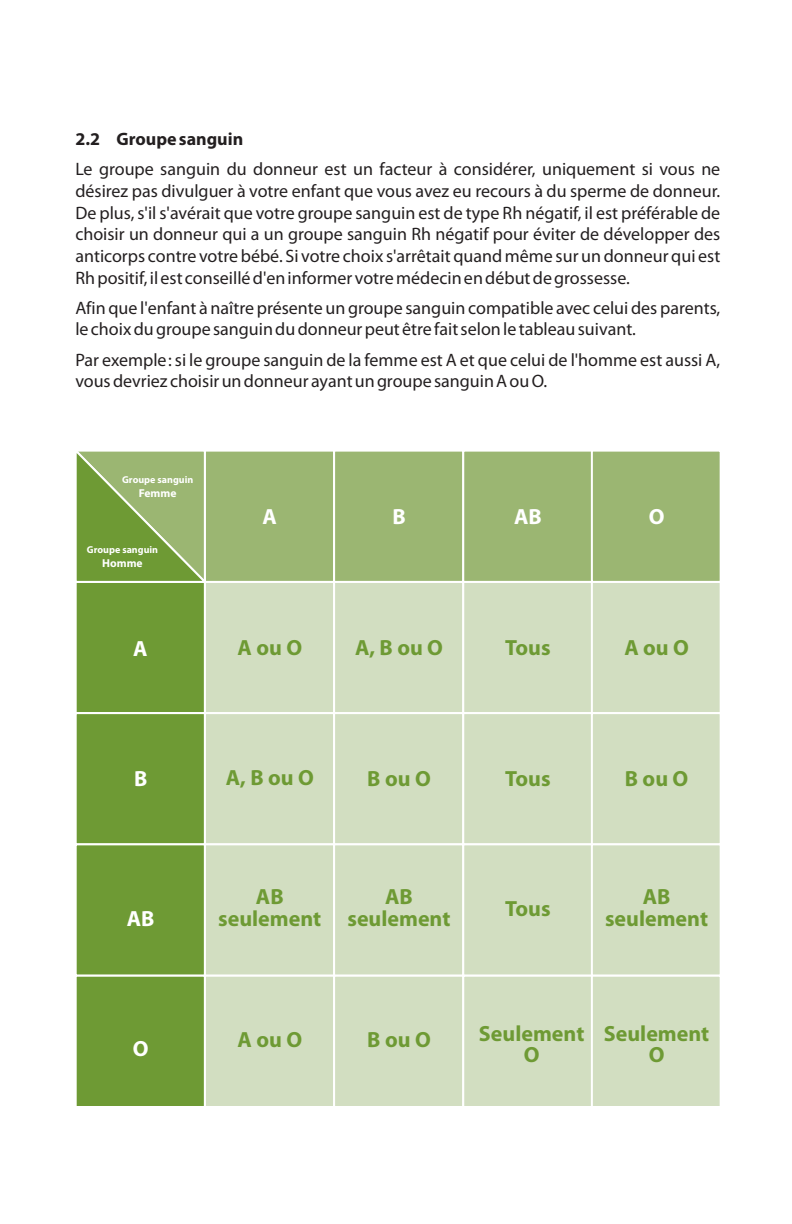
<style>
.page{position:relative;width:792px;height:1224px;background:#fff}
.page>*{position:absolute;margin:0;border:0;box-sizing:border-box;transform-origin:0 0}
.t1{font:700 22px/21.8px "Myriad Pro";color:#6e9a34;text-align:center}
.t2{font:700 22px "Myriad Pro";color:#fff}
.t3{font:18px/21.6px "Myriad Pro";color:#231f20}
.t4{font:700 18px "Myriad Pro";color:#231f20}
.t5{font:700 11.6px "Myriad Pro";color:#fff}
.t6{font:700 10px "Myriad Pro";color:#fff}
</style>
<div class="page">
<svg style="left:76px;top:451px;width:644px;height:655px;background:#b8cc9c"></svg>
<p class="t4" style="left:75px;top:132px;width:169px">2.2 Groupe sanguin</p>
<p class="t3" style="left:75px;top:160px;width:646px;text-align:justify">Le groupe sanguin du donneur est un facteur à considérer, uniquement si vous ne désirez pas divulguer à votre enfant que vous avez eu recours à du sperme de donneur.<br>De plus, s'il s'avérait que votre groupe sanguin est de type Rh négatif, il est préférable de choisir un donneur qui a un groupe sanguin Rh négatif pour éviter de développer des anticorps contre votre bébé. Si votre choix s'arrêtait quand même sur un donneur qui est Rh positif, il est conseillé d'en informer votre médecin en début de grossesse.</p>
<p class="t3" style="left:75px;top:299px;width:646px">Afin que l'enfant à naître présente un groupe sanguin compatible avec celui des parents, le choix du groupe sanguin du donneur peut être fait selon le tableau suivant.</p>
<p class="t3" style="left:75px;top:350px;width:646px">Par exemple: si le groupe sanguin de la femme est A et que celui de l'homme est aussi A, vous devriez choisir un donneur ayant un groupe sanguin A ou O.</p>
<p class="t6" style="left:122px;top:475px;width:73px">Groupe sanguin</p>
<p class="t5" style="left:139px;top:488px;width:39px">Femme</p>
<p class="t6" style="left:87px;top:546px;width:73px">Groupe sanguin</p>
<p class="t5" style="left:102px;top:558px;width:42px">Homme</p>
<p class="t2" style="left:133px;top:639px;width:16px">A</p>
<p class="t2" style="left:263px;top:507px;width:16px">A</p>
<p class="t2" style="left:392px;top:507px;width:15px">B</p>
<p class="t2" style="left:514px;top:507px;width:29px">AB</p>
<p class="t2" style="left:649px;top:507px;width:17px">O</p>
<p class="t1" style="left:238px;top:639px;width:66px">A ou O</p>
<p class="t1" style="left:355px;top:638px;width:90px">A, B ou O</p>
<p class="t1" style="left:505px;top:638px;width:47px">Tous</p>
<p class="t1" style="left:624px;top:639px;width:66px">A ou O</p>
<p class="t2" style="left:134px;top:770px;width:15px">B</p>
<p class="t2" style="left:127px;top:909px;width:29px">AB</p>
<p class="t2" style="left:133px;top:1040px;width:17px">O</p>
<p class="t1" style="left:226px;top:769px;width:90px">A, B ou O</p>
<p class="t1" style="left:367px;top:770px;width:65px">B ou O</p>
<p class="t1" style="left:505px;top:770px;width:47px">Tous</p>
<p class="t1" style="left:625px;top:770px;width:65px">B ou O</p>
<p class="t1" style="left:218px;top:888px;width:105px">AB seulement</p>
<p class="t1" style="left:347px;top:888px;width:105px">AB seulement</p>
<p class="t1" style="left:605px;top:888px;width:105px">AB seulement</p>
<p class="t1" style="left:505px;top:900px;width:47px">Tous</p>
<p class="t1" style="left:238px;top:1030px;width:66px">A ou O</p>
<p class="t1" style="left:367px;top:1030px;width:65px">B ou O</p>
<p class="t1" style="left:479px;top:1024px;width:107px">Seulement<br>O</p>
<p class="t1" style="left:604px;top:1024px;width:107px">Seulement<br>O</p>
</div>
